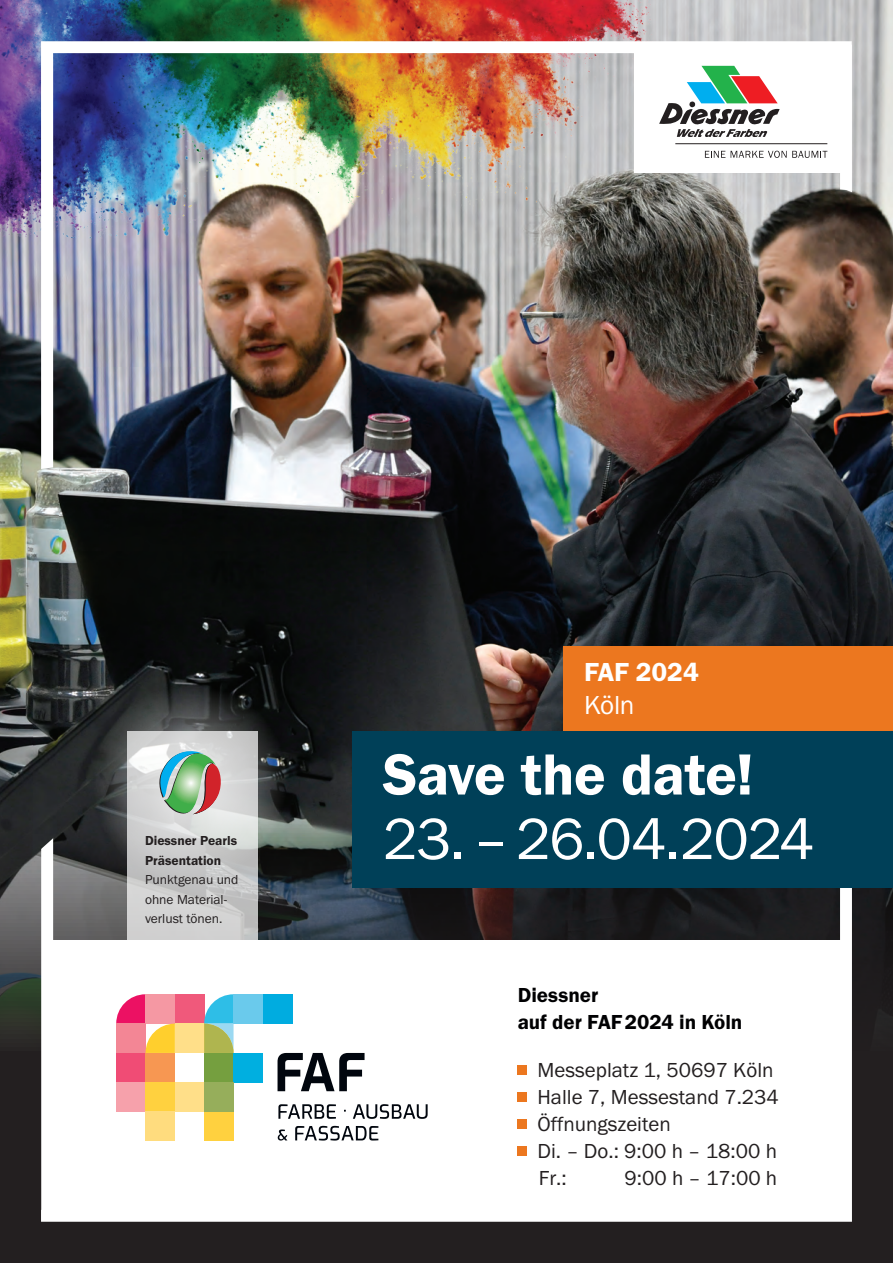
<style>
.page{position:relative;width:893px;height:1263px;background:#231f20}
.page>*{position:absolute;margin:0;border:0;box-sizing:border-box;transform-origin:0 0}
.t1{font:60px "BM Franklin Gothic URW Boo";letter-spacing:-.025em;color:#fff}
.t2{font:60px "BM Franklin Gothic URW Dem";letter-spacing:-.01em;color:#fff}
.t3{font:27px "BM Franklin Gothic URW Dem";letter-spacing:-.005em;color:#fff}
.t4{font:27px "BM Franklin Gothic URW Boo";color:#fff}
.t5{font:21px/27px "BM Franklin Gothic URW Boo";color:#231f20}
.t6{font:21px/26.7px "BM Franklin Gothic URW Dem";letter-spacing:-.005em;color:#000002}
.t7{font:13.5px/19.5px "BM Franklin Gothic URW Boo";color:#231f20}
.t8{font:13.5px/19.5px "BM Franklin Gothic URW Dem";color:#231f20}
</style>
<div class="page">
<img style="left:0;top:0;width:893px;height:1039px">
<img style="left:0;top:0;width:714px;height:240px">
<img style="left:41px;top:41px;width:811px;height:1181px">
<svg style="left:278px;top:1104px;width:58px;height:15px"></svg>
<svg style="left:353px;top:1104px;width:75px;height:15px"></svg>
<svg style="left:278px;top:1129px;width:9px;height:11px"></svg>
<svg style="left:295px;top:1126px;width:83px;height:14px"></svg>
<svg style="left:278px;top:1053px;width:87px;height:38px;background:#828488"></svg>
<div style="left:175px;top:994px;width:29px;height:29px;background:#f0597b"></div>
<div style="left:116px;top:1053px;width:30px;height:29px;background:#f04c75"></div>
<div style="left:116px;top:1082px;width:30px;height:29px;background:#f6a1ab"></div>
<div style="left:175px;top:1023px;width:29px;height:30px;background:#ffdf89"></div>
<svg style="left:116px;top:994px;width:59px;height:59px;background:#f59086"></svg>
<div style="left:146px;top:1053px;width:29px;height:29px;background:#f79752"></div>
<div style="left:146px;top:1082px;width:29px;height:29px;background:#ffd13f"></div>
<div style="left:146px;top:1111px;width:29px;height:30px;background:#ffdc7e"></div>
<div style="left:175px;top:1082px;width:29px;height:29px;background:#ffdf89"></div>
<div style="left:204px;top:1111px;width:30px;height:30px;background:#ffd13f"></div>
<div style="left:234px;top:994px;width:29px;height:29px;background:#6acaec"></div>
<div style="left:263px;top:994px;width:29px;height:29px;background:#00ace0"></div>
<svg style="left:204px;top:994px;width:30px;height:59px;background:#86c3ae"></svg>
<div style="left:204px;top:1053px;width:30px;height:29px;background:#759f3f"></div>
<div style="left:234px;top:1053px;width:29px;height:29px;background:#00afe0"></div>
<div style="left:204px;top:1082px;width:30px;height:29px;background:#96ae5b"></div>
<svg style="left:127px;top:882px;width:130px;height:64px;background:#d1d1d2"></svg>
<svg style="left:92px;top:684px;width:196px;height:198px"></svg>
<svg style="left:157px;top:744px;width:67px;height:74px;background:#a7b7a7"></svg>
<img style="left:32px;top:466px;width:28px;height:391px">
<img style="left:832px;top:189px;width:31px;height:457px">
<div style="left:353px;top:731px;width:540px;height:156px;background:#004058"></div>
<div style="left:563px;top:646px;width:330px;height:85px;background:#ec771f"></div>
<p class="t8" style="left:145px;top:831px;width:94px">Diessner Pearls<br>Präsentation</p>
<p class="t7" style="left:145px;top:870px;width:95px">Punktgenau und ohne Material&shy;verlust tönen.</p>
<p class="t3" style="left:584px;top:655px;width:116px">FAF 2024</p>
<p class="t4" style="left:584px;top:688px;width:52px">Köln</p>
<h1 class="t2" style="left:383px;top:737px;width:372px">Save the date!</h1>
<h1 class="t1" style="left:383px;top:802px;width:433px">23.–26.04.2024</h1>
<p class="t6" style="left:518px;top:982px;width:226px">Diessner<br>auf der FAF2024 in Köln</p>
<p class="t5" style="left:537px;top:1057px;width:243px">Messeplatz 1, 50697 Köln<br>Halle 7, Messestand 7.234<br>Öffnungszeiten<br>Di. – Do.: 9:00 h – 18:00 h<br>Fr.:</p>
<p class="t5" style="left:624px;top:1165px;width:154px">9:00 h – 17:00 h</p>
</div>
